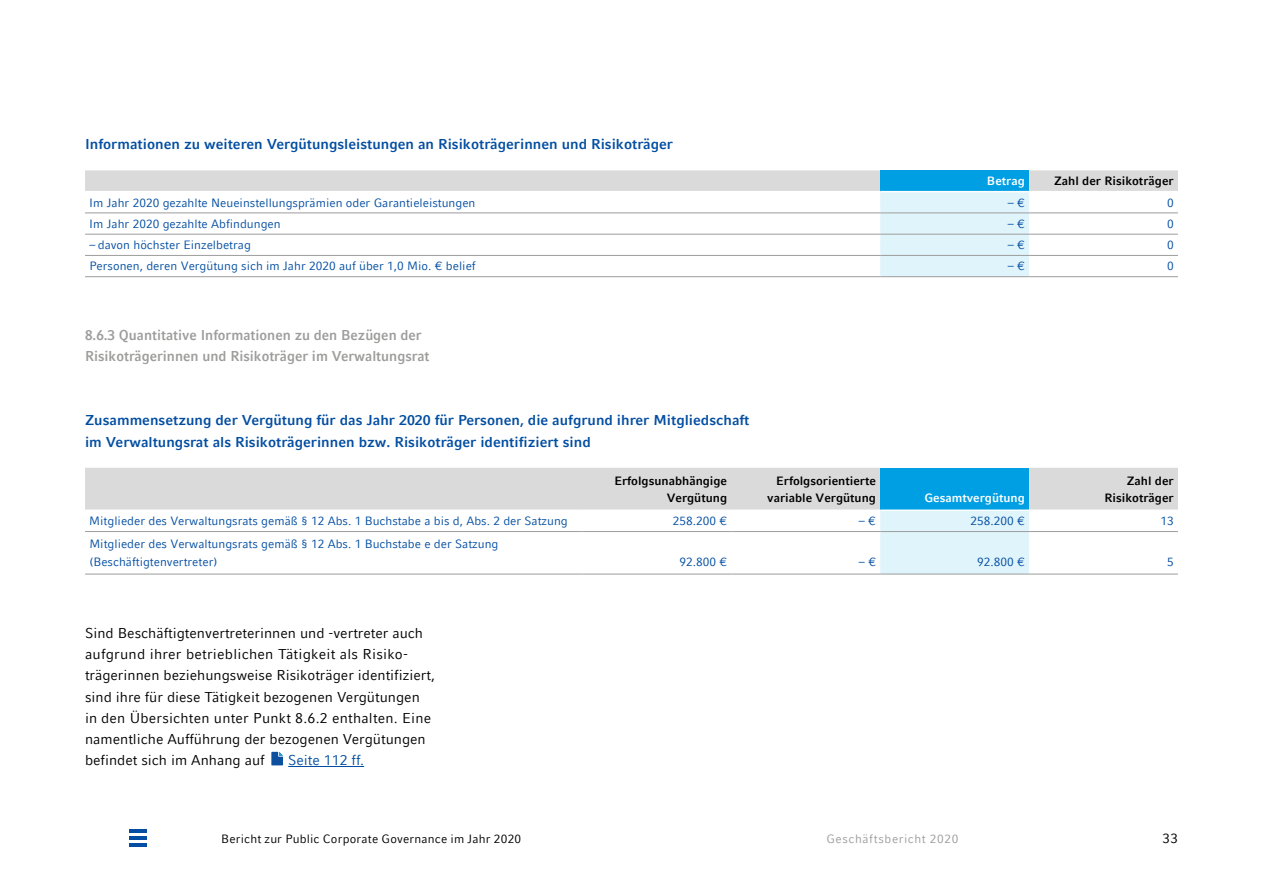
<style>
.page{position:relative;width:1263px;height:893px;background:#fff}
.page>*{position:absolute;margin:0;border:0;box-sizing:border-box;transform-origin:0 0}
.t1{font:14.25px/21.3px "Compatil Fact LT Com";color:#000}
.t2{font:700 14.25px/21.3px "Compatil Fact LT Com";color:#034ea2}
.t3{font:700 14.25px/21.3px "Compatil Fact LT Com";color:#9d9d9c;scale:.95 1}
.t4{font:14.25px "Compatil Fact LT Com";color:#034ea2}
.t5{font:13.5px "Compatil Fact LT Com";color:#000}
.t6{font:12px/17.2px "Compatil Fact LT Com";color:#034ea2}
.t7{font:700 12px/17.2px "Compatil Fact LT Com";color:#000;text-align:right}
.t8{font:12px "Compatil Fact LT Com";letter-spacing:.015em;color:#000}
.t9{font:700 12px "Compatil Fact LT Com";color:#fff}
.t10{font:12px "Compatil Fact LT Com";letter-spacing:.05em;color:#9d9d9c}
</style>
<div class="page">
<hr style="left:288px;top:766px;width:76px;height:1px;background:#034ea2">
<svg style="left:271px;top:752px;width:12px;height:13px"></svg>
<svg style="left:85px;top:170px;width:1093px;height:106px"></svg>
<hr style="left:85px;top:213px;width:795px;height:1px;background:#9d9d9c">
<hr style="left:880px;top:213px;width:149px;height:1px;background:#9d9d9c">
<hr style="left:1029px;top:213px;width:149px;height:1px;background:#9d9d9c">
<hr style="left:85px;top:234px;width:795px;height:1px;background:#9d9d9c">
<hr style="left:880px;top:234px;width:149px;height:1px;background:#9d9d9c">
<hr style="left:1029px;top:234px;width:149px;height:1px;background:#9d9d9c">
<hr style="left:85px;top:255px;width:795px;height:1px;background:#9d9d9c">
<hr style="left:880px;top:255px;width:149px;height:1px;background:#9d9d9c">
<hr style="left:1029px;top:255px;width:149px;height:1px;background:#9d9d9c">
<hr style="left:85px;top:276px;width:795px;height:1px;background:#9d9d9c">
<hr style="left:880px;top:276px;width:149px;height:1px;background:#9d9d9c">
<hr style="left:1029px;top:276px;width:149px;height:1px;background:#9d9d9c">
<hr style="left:85px;top:191px;width:795px;height:1px;background:#fff">
<hr style="left:880px;top:191px;width:149px;height:1px;background:#fff">
<hr style="left:1029px;top:191px;width:149px;height:1px;background:#fff">
<div style="left:85px;top:468px;width:1093px;height:41px;background:#dadada"></div>
<div style="left:880px;top:468px;width:149px;height:42px;background:#009fe3"></div>
<div style="left:880px;top:511px;width:149px;height:63px;background:#e0f4fc"></div>
<hr style="left:85px;top:531px;width:498px;height:1px;background:#9d9d9c">
<hr style="left:583px;top:531px;width:148px;height:1px;background:#9d9d9c">
<hr style="left:731px;top:531px;width:149px;height:1px;background:#9d9d9c">
<hr style="left:880px;top:531px;width:149px;height:1px;background:#9d9d9c">
<hr style="left:1029px;top:531px;width:149px;height:1px;background:#9d9d9c">
<hr style="left:85px;top:574px;width:498px;height:1px;background:#9d9d9c">
<hr style="left:583px;top:574px;width:148px;height:1px;background:#9d9d9c">
<hr style="left:731px;top:574px;width:149px;height:1px;background:#9d9d9c">
<hr style="left:880px;top:574px;width:149px;height:1px;background:#9d9d9c">
<hr style="left:1029px;top:574px;width:149px;height:1px;background:#9d9d9c">
<hr style="left:880px;top:509px;width:149px;height:2px;background:#fff">
<hr style="left:130px;top:829px;width:17px;height:4px;background:#034ea2">
<hr style="left:130px;top:843px;width:17px;height:3px;background:#034ea2">
<hr style="left:130px;top:836px;width:17px;height:4px;background:#034ea2">
<p class="t2" style="left:85px;top:133px;width:589px">Informationen zu weiteren Vergütungsleistungen an Risikoträgerinnen und Risikoträger</p>
<p class="t9" style="left:987px;top:174px;width:39px">Betrag</p>
<p class="t7" style="left:1054px;top:173px;width:121px">Zahl der Risikoträger</p>
<p class="t6" style="left:89px;top:194px;width:388px">Im Jahr 2020 gezahlte Neueinstellungsprämien oder Garantieleistungen</p>
<p class="t6" style="left:1008px;top:194px;width:19px">– €</p>
<p class="t6" style="left:1167px;top:194px;width:8px">0</p>
<p class="t6" style="left:89px;top:215px;width:193px">Im Jahr 2020 gezahlte Abfindungen</p>
<p class="t6" style="left:1008px;top:215px;width:19px">– €</p>
<p class="t6" style="left:1167px;top:215px;width:8px">0</p>
<p class="t6" style="left:89px;top:236px;width:163px">– davon höchster Einzelbetrag</p>
<p class="t6" style="left:1008px;top:236px;width:19px">– €</p>
<p class="t6" style="left:1167px;top:236px;width:8px">0</p>
<p class="t6" style="left:89px;top:258px;width:388px">Personen, deren Vergütung sich im Jahr 2020 auf über 1,0 Mio. € belief</p>
<p class="t6" style="left:1008px;top:258px;width:19px">– €</p>
<p class="t6" style="left:1167px;top:258px;width:8px">0</p>
<p class="t3" style="left:85px;top:325px;width:364px">8.6.3 Quantitative Informationen zu den Bezügen der<br>Risikoträgerinnen und Risikoträger im Verwaltungsrat</p>
<p class="t2" style="left:85px;top:410px;width:666px">Zusammensetzung der Vergütung für das Jahr 2020 für Personen, die aufgrund ihrer Mitgliedschaft im Verwaltungsrat als Risikoträgerinnen bzw. Risikoträger identifiziert sind</p>
<p class="t7" style="left:614px;top:472px;width:114px">Erfolgsunabhängige<br>Vergütung</p>
<p class="t7" style="left:767px;top:472px;width:110px">Erfolgsorientierte variable Vergütung</p>
<p class="t9" style="left:924px;top:490px;width:102px">Gesamtvergütung</p>
<p class="t7" style="left:1104px;top:472px;width:71px">Zahl der<br>Risikoträger</p>
<p class="t6" style="left:89px;top:512px;width:480px">Mitglieder des Verwaltungsrats gemäß § 12 Abs. 1 Buchstabe a bis d, Abs. 2 der Satzung</p>
<p class="t6" style="left:673px;top:512px;width:56px">258.200 €</p>
<p class="t6" style="left:859px;top:512px;width:19px">– €</p>
<p class="t6" style="left:970px;top:512px;width:56px">258.200 €</p>
<p class="t6" style="left:1160px;top:512px;width:15px">13</p>
<p class="t6" style="left:89px;top:536px;width:411px">Mitglieder des Verwaltungsrats gemäß § 12 Abs. 1 Buchstabe e der Satzung (Beschäftigtenvertreter)</p>
<p class="t6" style="left:679px;top:553px;width:49px">92.800 €</p>
<p class="t6" style="left:859px;top:553px;width:19px">– €</p>
<p class="t6" style="left:977px;top:553px;width:49px">92.800 €</p>
<p class="t6" style="left:1167px;top:553px;width:8px">5</p>
<p class="t1" style="left:85px;top:622px;width:351px">Sind Beschäftigtenvertreterinnen und -vertreter auch aufgrund ihrer betrieblichen Tätigkeit als Risiko-- trägerinnen beziehungsweise Risikoträger identifiziert, sind ihre für diese Tätigkeit bezogenen Vergütungen in den Übersichten unter Punkt 8.6.2 enthalten. Eine namentliche Aufführung der bezogenen Vergütungen befindet sich im Anhang auf</p>
<p class="t4" style="left:288px;top:752px;width:78px">Seite 112 ff.</p>
<p class="t8" style="left:221px;top:831px;width:302px">Bericht zur Public Corporate Governance im Jahr 2020</p>
<p class="t10" style="left:826px;top:831px;width:133px">Geschäftsbericht 2020</p>
<p class="t5" style="left:1162px;top:831px;width:17px">33</p>
</div>
